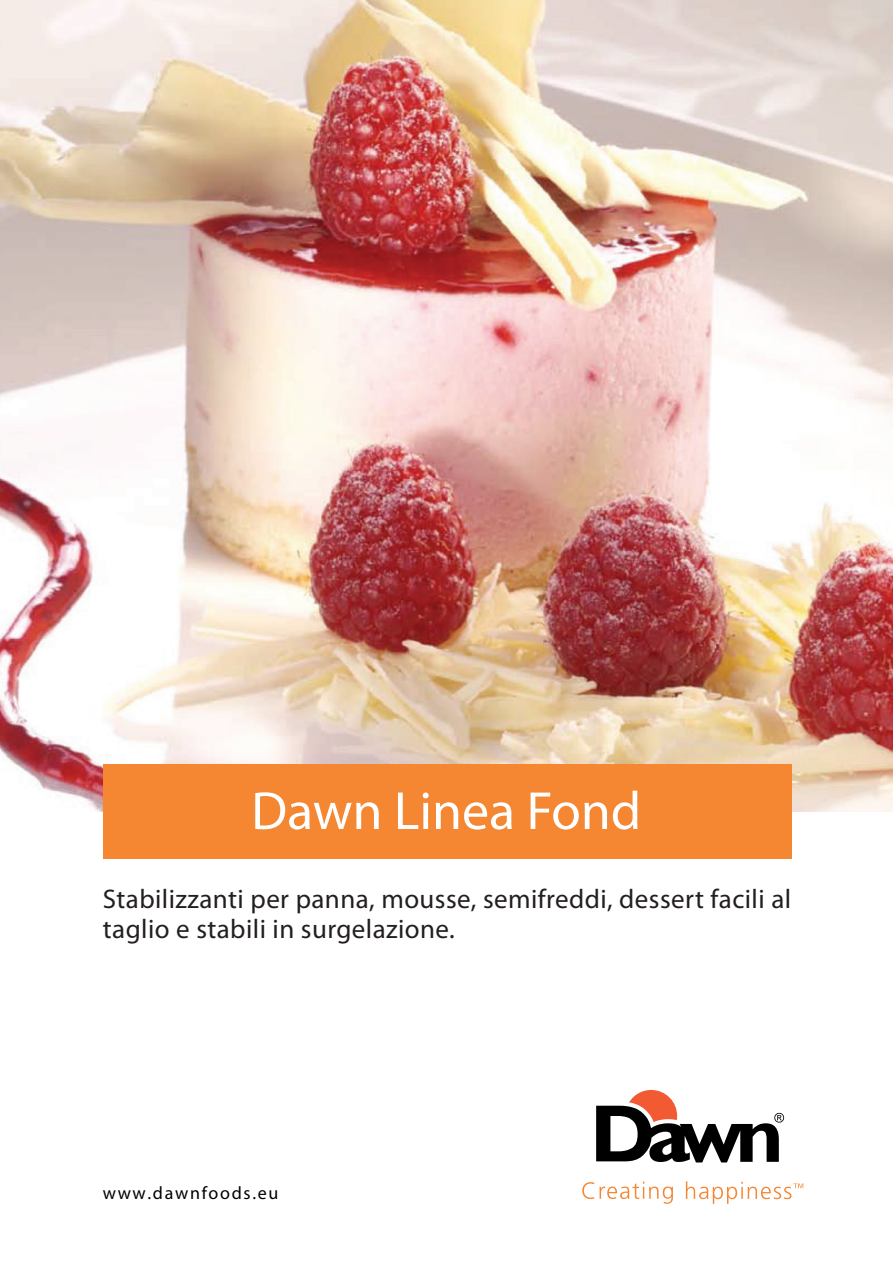
<style>
.page{position:relative;width:893px;height:1263px;background:#fff}
.page>*{position:absolute;margin:0;border:0;box-sizing:border-box;transform-origin:0 0}
.t1{font:54px "Myriad Pro";color:#fff}
.t2{font:27px/30px "Myriad Pro";letter-spacing:.015em;color:#231f20}
.t3{font:18px "Myriad Pro";letter-spacing:.095em;color:#000}
</style>
<div class="page">
<img style="left:0;top:0;width:893px;height:811px">
<svg style="left:596px;top:1090px;width:188px;height:72px"></svg>
<svg style="left:582px;top:1182px;width:91px;height:22px"></svg>
<svg style="left:686px;top:1181px;width:117px;height:23px"></svg>
<div style="left:103px;top:764px;width:688px;height:95px;background:#f58632"></div>
<h1 class="t1" style="left:251px;top:777px;width:392px">Dawn Linea Fond</h1>
<p class="t2" style="left:103px;top:884px;width:690px">Stabilizzanti per panna, mousse, semifreddi, dessert facili al taglio e stabili in surgelazione.</p>
<p class="t3" style="left:103px;top:1182px;width:177px">www.dawnfoods.eu</p>
</div>
